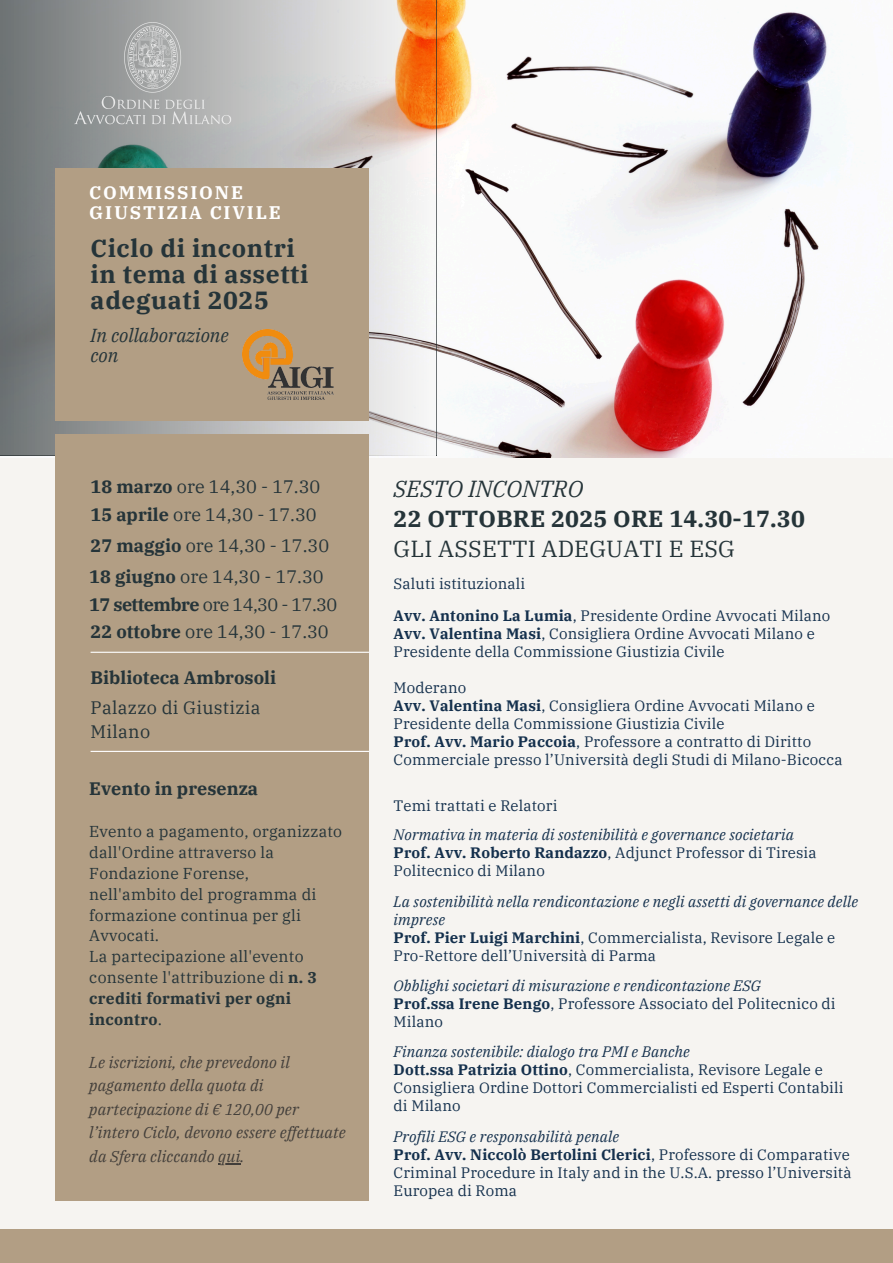
<style>
.page{position:relative;width:893px;height:1263px;background:#fff}
.page>*{position:absolute;margin:0;border:0;box-sizing:border-box;transform-origin:0 0}
.t1{font:700 24.75px/25.9px "IBM Plex Serif";letter-spacing:.025em;color:#253439}
.t2{font:700 23.17px/29.8px "IBM Plex Serif";letter-spacing:.01em;color:#253439}
.t3{font:italic 18.75px/20.2px "IBM Plex Serif";color:#253439}
.t4{font:700 18.23px/19.6px "IBM Plex Serif";letter-spacing:.1em;color:#fff}
.t5{font:18px/23.6px "IBM Plex Serif";color:#253439}
.t6{font:700 18px "IBM Plex Serif";color:#253439}
.t7{font:18px "IBM Plex Serif";letter-spacing:-.03em;color:#253439}
.t8{font:15.75px/20.9px "IBM Plex Serif";letter-spacing:.015em;color:#253439}
.t9{font:italic 15.75px/23.6px "IBM Plex Serif";letter-spacing:.01em;color:#423e3a}
.t10{font:15.08px/18px "IBM Plex Serif";letter-spacing:.01em;color:#14304d}
.t11{font:italic 15.08px/18px "IBM Plex Serif";letter-spacing:.01em;color:#14304d}
.s1{font-weight:700}
.s2{font-weight:400;font-style:italic}
.s3{font-weight:400}
</style>
<div class="page">
<div style="left:0;top:1229px;width:893px;height:34px;background:#b29e84"></div>
<div style="left:0;top:456px;width:893px;height:773px;background:#f6f4f1"></div>
<img style="left:30px;top:0;width:860px;height:457px">
<svg style="left:0;top:0;width:436px;height:456px;background:#b7b2ac"></svg>
<div style="left:55px;top:434px;width:314px;height:767px;background:#b29e84"></div>
<div style="left:55px;top:168px;width:313px;height:252px;background:#b29e84"></div>
<hr style="left:91px;top:652px;width:278px;height:1px;background:#fff">
<hr style="left:91px;top:751px;width:278px;height:1px;background:#fff">
<img style="left:55px;top:7px;width:194px;height:137px">
<svg style="left:218px;top:1163px;width:22px;height:1px"></svg>
<img style="left:243px;top:329px;width:90px;height:71px">
<h5 class="t4" style="left:89px;top:183px;width:193px">COMMISSIONE<br>GIUSTIZIA CIVILE</h5>
<p class="t1" style="left:91px;top:235px;width:219px">Ciclo di incontri in tema di assetti adeguati 2025</p>
<p class="t3" style="left:91px;top:324px;width:140px">In collaborazione con</p>
<h3 class="t5" style="left:91px;top:474px;width:231px"><span class="s1">18 marzo</span> ore 14,30 - 17.30</h3>
<h5 class="t5" style="left:91px;top:502px;width:228px"><span class="s1">15 aprile</span> ore 14,30 - 17.30</h5>
<h5 class="t5" style="left:91px;top:533px;width:240px"><span class="s1">27 maggio</span> ore 14,30 - 17.30</h5>
<h4 class="t5" style="left:89px;top:564px;width:236px"><span class="s1">18 giugno</span> ore 14,30 - 17.30</h4>
<h5 class="t5" style="left:91px;top:620px;width:240px"><span class="s1">22 ottobre</span> ore 14,30 - 17.30</h5>
<p class="t7" style="left:89px;top:592px;width:249px"><span class="s1">17 settembre</span> ore 14,30 - 17.30</p>
<h5 class="t6" style="left:91px;top:665px;width:187px">Biblioteca Ambrosoli</h5>
<h2 class="t5" style="left:91px;top:696px;width:172px">Palazzo di Giustizia<br>Milano</h2>
<h5 class="t6" style="left:89px;top:776px;width:170px">Evento in presenza</h5>
<p class="t8" style="left:89px;top:821px;width:254px">Evento a pagamento, organizzato dall'Ordine attraverso la<br>Fondazione Forense,</p>
<h5 class="t8" style="left:89px;top:883px;width:229px">nell'ambito del programma di formazione continua per gli<br>Avvocati.</h5>
<h5 class="t8" style="left:89px;top:946px;width:229px">La partecipazione all'evento consente l'attribuzione di <span class="s1">n. 3 crediti formativi per ogni incontro</span>.</h5>
<p class="t9" style="left:89px;top:1050px;width:258px">Le iscrizioni, che prevedono il pagamento della quota di partecipazione di € 120,00 per l’intero Ciclo, devono essere ef ettuate da Sfera cliccando qui.</p>
<p class="t2" style="left:393px;top:473px;width:413px"><span class="s2">SESTO INCONTRO<br></span>22 OTTOBRE 2025 ORE 14.30-17.30<br><span class="s3">GLI ASSETTI ADEGUATI E ESG</span></p>
<h4 class="t10" style="left:393px;top:575px;width:133px">Saluti istituzionali</h4>
<p class="t10" style="left:393px;top:606px;width:438px"><span class="s1">Avv. Antonino La Lumia</span>, Presidente Ordine Avvocati Milano</p>
<p class="t10" style="left:393px;top:624px;width:423px"><span class="s1">Avv. Valentina Masi</span>, Consigliera Ordine Avvocati Milano e<br>Presidente della Commissione Giustizia Civile</p>
<p class="t10" style="left:393px;top:678px;width:74px">Moderano</p>
<p class="t10" style="left:393px;top:696px;width:423px"><span class="s1">Avv. Valentina Masi</span>, Consigliera Ordine Avvocati Milano e<br>Presidente della Commissione Giustizia Civile</p>
<h1 class="t10" style="left:393px;top:732px;width:450px"><span class="s1">Prof. Avv. Mario Paccoia</span>, Professore a contratto di Diritto<br>Commerciale presso l’Università degli Studi di Milano-Bicocca</h1>
<p class="t10" style="left:393px;top:797px;width:165px">Temi trattati e Relatori</p>
<p class="t11" style="left:393px;top:825px;width:402px">Normativa in materia di sostenibilità e governance societaria</p>
<p class="t10" style="left:393px;top:843px;width:424px"><span class="s1">Prof. Avv. Roberto Randazzo</span>, Adjunct Professor di Tiresia<br>Politecnico di Milano</p>
<p class="t11" style="left:393px;top:892px;width:466px">La sostenibilità nella rendicontazione e negli assetti di governance delle imprese</p>
<p class="t10" style="left:393px;top:928px;width:443px"><span class="s1">Prof. Pier Luigi Marchini</span>, Commercialista, Revisore Legale e<br>Pro-Rettore dell’Università di Parma</p>
<p class="t11" style="left:393px;top:976px;width:369px">Obblighi societari di misurazione e rendicontazione ESG</p>
<p class="t10" style="left:393px;top:994px;width:443px"><span class="s1">Prof.ssa Irene Bengo</span>, Professore Associato del Politecnico di<br>Milano</p>
<p class="t11" style="left:393px;top:1043px;width:298px">Finanza sostenibile: dialogo tra PMI e Banche</p>
<p class="t10" style="left:393px;top:1061px;width:451px"><span class="s1">Dott.ssa Patrizia Ottino</span>, Commercialista, Revisore Legale e<br>Consigliera Ordine Dottori Commercialisti ed Esperti Contabili</p>
<p class="t10" style="left:393px;top:1097px;width:69px">di Milano</p>
<p class="t11" style="left:393px;top:1127px;width:227px">Profili ESG e responsabilità penale</p>
<p class="t10" style="left:393px;top:1145px;width:459px"><span class="s1">Prof. Avv. Niccolò Bertolini Clerici</span>, Professore di Comparative<br>Criminal Procedure in Italy and in the U.S.A. presso l’Università<br>Europea di Roma</p>
</div>
